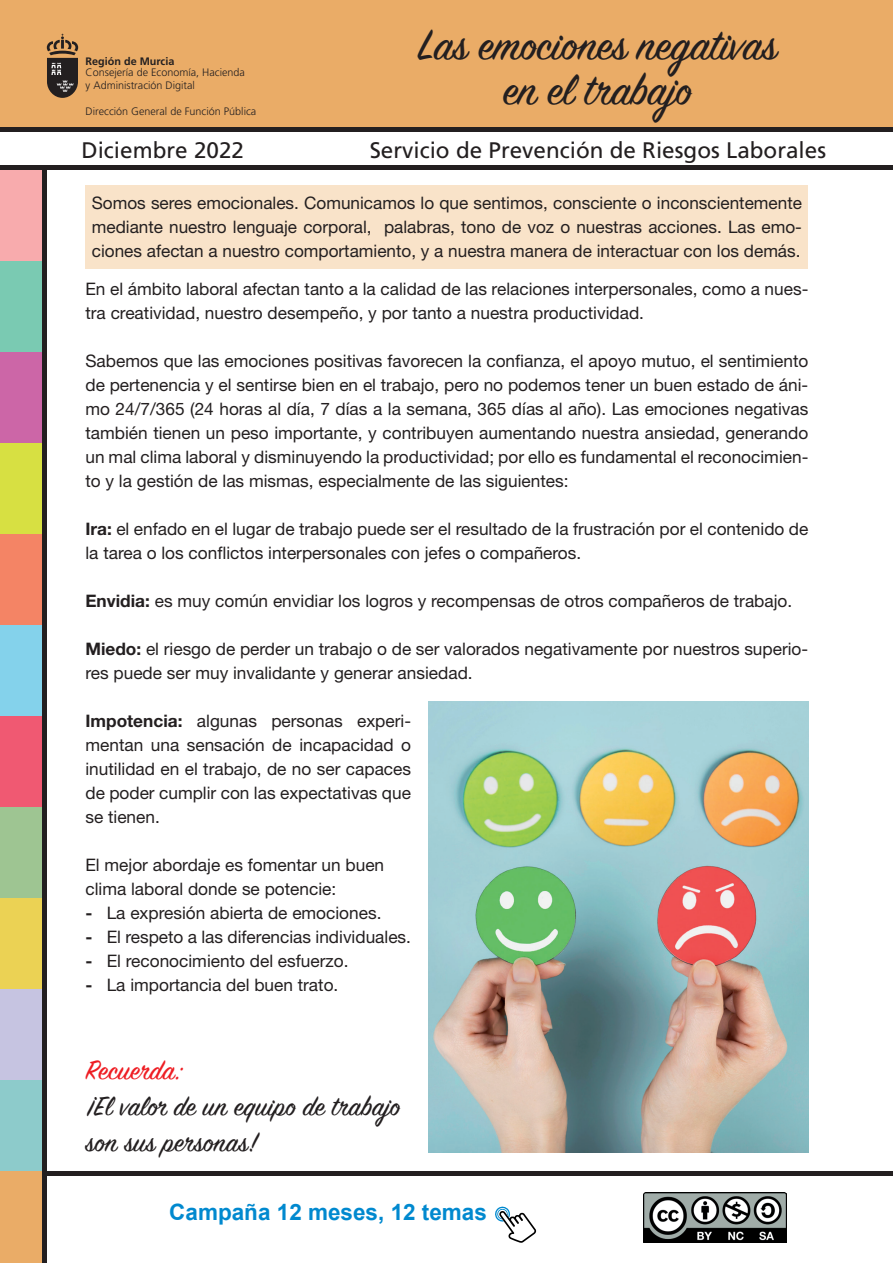
<style>
.page{position:relative;width:893px;height:1263px;background:#fff}
.page>*{position:absolute;margin:0;border:0;box-sizing:border-box;transform-origin:0 0}
.t1{font:48px/45px "Sign Painter House Script";color:#231f20;text-align:center}
.t2{font:30px/36px "Sign Painter House Script";letter-spacing:.01em;color:#231f20}
.t3{font:30px "Sign Painter House Script";letter-spacing:.01em;color:#ee1d23}
.t4{font:22.5px "Frutiger LT Std";color:#231f20}
.t5{font:700 22.5px "Arial";color:#0089cf}
.t6{font:17.25px/24px "Helvetica Neue LT Std";color:#231f20}
.t7{font:300 10.8px/13px "Frutiger LT Std";color:#231f20}
.t8{font:700 10.8px "Frutiger LT Std";color:#231f20}
.s1{font-weight:700}
</style>
<div class="page">
<div style="left:0;top:0;width:893px;height:129px;background:#eaac67"></div>
<hr style="left:0;top:166px;width:893px;height:4px;background:#231f20">
<hr style="left:0;top:1172px;width:892px;height:4px;background:#231f20">
<hr style="left:0;top:128px;width:893px;height:4px;background:#231f20">
<div style="left:0;top:170px;width:43px;height:91px;background:#f8abad"></div>
<div style="left:0;top:261px;width:43px;height:91px;background:#7acab2"></div>
<div style="left:0;top:352px;width:43px;height:91px;background:#cc66a7"></div>
<div style="left:0;top:443px;width:43px;height:91px;background:#d7e042"></div>
<div style="left:0;top:534px;width:43px;height:91px;background:#f48465"></div>
<div style="left:0;top:625px;width:43px;height:91px;background:#84d2eb"></div>
<div style="left:0;top:716px;width:43px;height:92px;background:#f05972"></div>
<div style="left:0;top:808px;width:43px;height:91px;background:#9ec592"></div>
<div style="left:0;top:899px;width:43px;height:91px;background:#ebd254"></div>
<div style="left:0;top:990px;width:43px;height:91px;background:#c6c4e1"></div>
<div style="left:0;top:1081px;width:43px;height:91px;background:#8dcbcb"></div>
<div style="left:0;top:1172px;width:43px;height:91px;background:#eaac67"></div>
<svg style="left:47px;top:34px;width:31px;height:64px"></svg>
<hr style="left:43px;top:170px;width:4px;height:1093px;background:#231f20">
<div style="left:85px;top:185px;width:723px;height:84px;background:#f9e3c9"></div>
<svg style="left:495px;top:1206px;width:42px;height:37px"></svg>
<img style="left:644px;top:1192px;width:143px;height:50px">
<img style="left:428px;top:702px;width:380px;height:450px">
<p class="t8" style="left:86px;top:55px;width:90px">Región de Murcia</p>
<p class="t7" style="left:86px;top:66px;width:161px">Consejería de Economía, Hacienda y Administración Digital</p>
<p class="t7" style="left:86px;top:105px;width:172px">Dirección General de Función Pública</p>
<h1 class="t1" style="left:418px;top:26px;width:360px">Las emociones negativas en el trabajo</h1>
<h3 class="t4" style="left:81px;top:137px;width:164px">Diciembre 2022</h3>
<h3 class="t4" style="left:370px;top:137px;width:458px">Servicio de Prevención de Riesgos Laborales</h3>
<p class="t6" style="left:92px;top:191px;width:712px;text-align:justify">Somos seres emocionales. Comunicamos lo que sentimos, consciente o inconscientemente mediante nuestro lenguaje corporal, palabras, tono de voz o nuestras acciones. Las emo&shy;ciones afectan a nuestro comportamiento, y a nuestra manera de interactuar con los demás.</p>
<p class="t6" style="left:85px;top:276px;width:724px">En el ámbito laboral afectan tanto a la calidad de las relaciones interpersonales, como a nues&shy;tra creatividad, nuestro desempeño, y por tanto a nuestra productividad.</p>
<p class="t6" style="left:85px;top:348px;width:724px;text-align:justify">Sabemos que las emociones positivas favorecen la confianza, el apoyo mutuo, el sentimiento de pertenencia y el sentirse bien en el trabajo, pero no podemos tener un buen estado de áni&shy;mo 24/7/365 (24 horas al día, 7 días a la semana, 365 días al año). Las emociones negativas también tienen un peso importante, y contribuyen aumentando nuestra ansiedad, generando un mal clima laboral y disminuyendo la productividad; por ello es fundamental el reconocimien&shy;to y la gestión de las mismas, especialmente de las siguientes:</p>
<p class="t6" style="left:85px;top:516px;width:724px"><span class="s1">Ira:</span> el enfado en el lugar de trabajo puede ser el resultado de la frustración por el contenido de la tarea o los conflictos interpersonales con jefes o compañeros.</p>
<p class="t6" style="left:85px;top:588px;width:708px"><span class="s1">Envidia:</span> es muy común envidiar los logros y recompensas de otros compañeros de trabajo.</p>
<p class="t6" style="left:85px;top:636px;width:724px"><span class="s1">Miedo:</span> el riesgo de perder un trabajo o de ser valorados negativamente por nuestros superio&shy;res puede ser muy invalidante y generar ansiedad.</p>
<p class="t6" style="left:85px;top:708px;width:327px;text-align:justify"><span class="s1">Impotencia:</span> algunas personas experi&shy;mentan una sensación de incapacidad o inutilidad en el trabajo, de no ser capaces de poder cumplir con las expectativas que se tienen.</p>
<p class="t6" style="left:85px;top:852px;width:300px">El mejor abordaje es fomentar un buen clima laboral donde se potencie:</p>
<p class="t6" style="left:85px;top:900px;width:298px"><span class="s1">-</span> La expresión abierta de emociones.</p>
<p class="t6" style="left:85px;top:924px;width:327px"><span class="s1">-</span> El respeto a las diferencias individuales.</p>
<p class="t6" style="left:85px;top:948px;width:265px"><span class="s1">-</span> El reconocimiento del esfuerzo.</p>
<p class="t6" style="left:85px;top:972px;width:254px"><span class="s1">-</span> La importancia del buen trato.</p>
<h2 class="t3" style="left:85px;top:1052px;width:99px">Recuerda:</h2>
<h2 class="t2" style="left:85px;top:1091px;width:316px">¡El valor de un equipo de trabajo son sus personas!</h2>
<h3 class="t5" style="left:169px;top:1197px;width:319px">Campaña 12 meses, 12 temas</h3>
</div>
